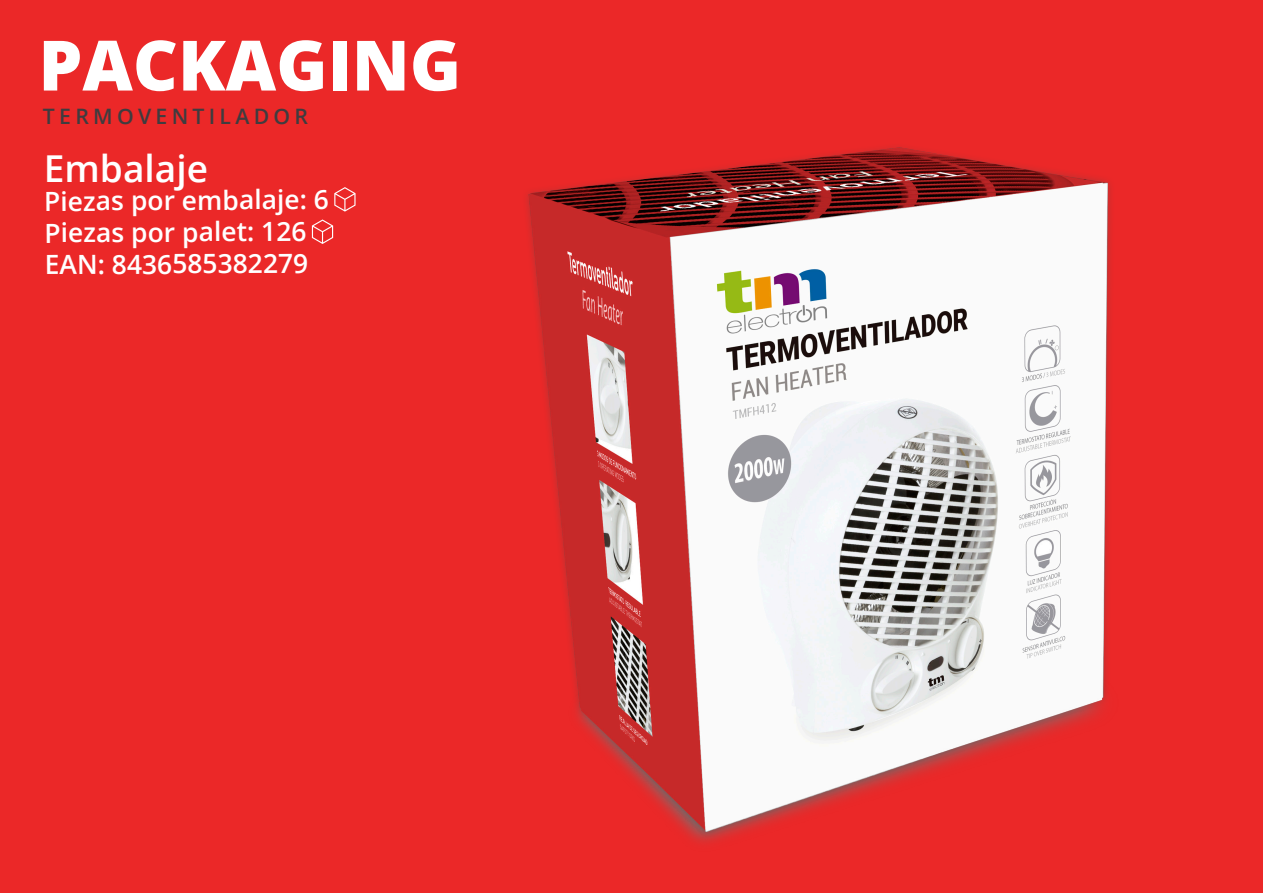
<style>
.page{position:relative;width:1263px;height:893px;background:#eb2828}
.page>*{position:absolute;margin:0;border:0;box-sizing:border-box;transform-origin:0 0}
.t1{font:800 69.45px "Open Sans";color:#fff}
.t2{font:600 37.05px "Open Sans";color:#fff}
.t3{font:600 26.4px/31.8px "Open Sans";letter-spacing:-.01em;color:#fff}
.t4{font:600 21.3px "Open Sans";letter-spacing:.2em;color:#3f3c3f}
</style>
<div class="page">
<img style="left:526px;top:147px;width:585px;height:696px">
<svg style="left:334px;top:187px;width:21px;height:25px"></svg>
<svg style="left:312px;top:219px;width:21px;height:25px"></svg>
<h1 class="t1" style="left:38px;top:12px;width:424px">PACKAGING</h1>
<p class="t4" style="left:43px;top:101px;width:267px">TERMOVENTILADOR</p>
<h2 class="t2" style="left:44px;top:144px;width:166px">Embalaje</h2>
<p class="t3" style="left:44px;top:184px;width:286px">Piezas por embalaje: 6<br>Piezas por palet: 126<br>EAN: 8436585382279</p>
</div>
